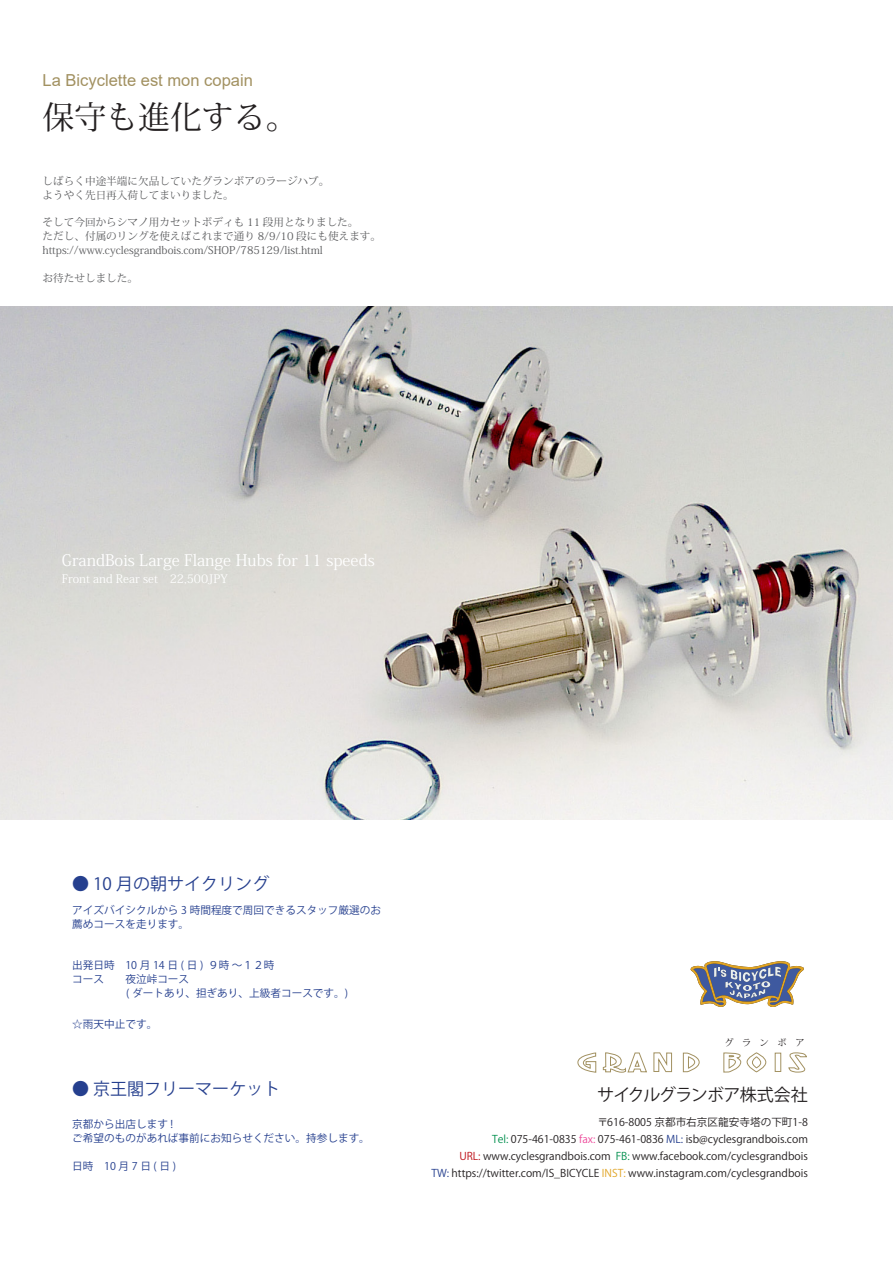
<style>
.page{position:relative;width:893px;height:1263px;background:#fff}
.page>*{position:absolute;margin:0;border:0;box-sizing:border-box;transform-origin:0 0}
.t1{font:31.95px "Koz Min Pro";color:#231f20}
.t2{font:16.95px "Koz Go Pro";color:#253f8e}
.会社名{font:16.95px "Koz Go Pro";letter-spacing:-.04em;color:#231f20}
.t3{font:16.5px "Arial";color:#a29161}
.t4{font:15.9px "Koz Min Pro";color:#fff}
.t5{font:11.7px "Koz Min Pro";color:#fff}
.会社名-2{font:10.65px "Koz Go Pro";color:#231f20}
.t6{font:10.65px "Koz Min Pro";color:#57585a}
.t7{font:10.65px/13.8px "Koz Go Pro";color:#253f8e}
.箇条書き{font:9.15px "Koz Min Pro";letter-spacing:.945em;color:#231f20}
.s1{color:#008f4d}
.s2{color:#ed4c9c}
.s3{color:#253f8e}
.s4{color:#bd1018}
.s5{color:#e0a424}
</style>
<div class="page">
<img style="left:0;top:306px;width:893px;height:514px">
<svg style="left:691px;top:961px;width:113px;height:46px"></svg>
<svg style="left:577px;top:1052px;width:19px;height:21px"></svg>
<svg style="left:603px;top:1052px;width:44px;height:21px"></svg>
<svg style="left:653px;top:1052px;width:19px;height:20px"></svg>
<svg style="left:683px;top:1052px;width:16px;height:20px"></svg>
<svg style="left:723px;top:1052px;width:18px;height:20px"></svg>
<svg style="left:747px;top:1052px;width:19px;height:20px"></svg>
<div style="left:775px;top:1053px;width:6px;height:19px;border:1px solid #a29161"></div>
<svg style="left:788px;top:1052px;width:19px;height:21px"></svg>
<p class="t3" style="left:43px;top:69px;width:212px">La Bicyclette est mon copain</p>
<p class="t1" style="left:43px;top:94px;width:257px">保守も進化する。</p>
<p class="t6" style="left:43px;top:173px;width:289px">しばらく中途半端に欠品していたグランボアのラージハブ。</p>
<p class="t6" style="left:43px;top:187px;width:193px">ようやく先日再入荷してまいりました。</p>
<p class="t6" style="left:43px;top:215px;width:318px">そして今回からシマノ用カセットボディも 11 段用となりました。</p>
<p class="t6" style="left:43px;top:229px;width:340px">ただし、付属のリングを使えばこれまで通り 8/9/10 段にも使えます。</p>
<p class="t6" style="left:43px;top:242px;width:282px">https://www.cyclesgrandbois.com/SHOP/785129/list.html</p>
<p class="t6" style="left:43px;top:270px;width:97px">お待たせしました。</p>
<p class="t4" style="left:62px;top:548px;width:314px">GrandBois Large Flange Hubs for 11 speeds</p>
<p class="t5" style="left:170px;top:570px;width:60px">22,500JPY</p>
<p class="t5" style="left:62px;top:570px;width:98px">Front and Rear set</p>
<p class="t2" style="left:72px;top:873px;width:199px">● 10 月の朝サイクリング</p>
<p class="t7" style="left:72px;top:903px;width:310px">アイズバイシクルから 3 時間程度で周回できるスタッフ厳選のお薦めコースを走ります。</p>
<p class="t7" style="left:208px;top:959px;width:68px">９時～１２時</p>
<p class="t7" style="left:72px;top:959px;width:133px">出発日時　10 月 14 日 日( )</p>
<p class="t7" style="left:72px;top:973px;width:118px">コース　　夜泣峠コース</p>
<p class="t7" style="left:126px;top:986px;width:223px">( ダートあり、担ぎあり、上級者コースです。(</p>
<p class="t7" style="left:72px;top:1017px;width:87px">☆雨天中止です。</p>
<p class="t2" style="left:72px;top:1077px;width:210px">● 京王閣フリーマーケット</p>
<p class="t7" style="left:72px;top:1118px;width:102px">京都から出店します !</p>
<p class="t7" style="left:72px;top:1131px;width:299px">ご希望のものがあれば事前にお知らせください。持参します。</p>
<p class="t7" style="left:72px;top:1159px;width:105px">日時　10 月 7 日 日( (</p>
<p class="箇条書き" style="left:724px;top:1036px;width:82px">グランボア</p>
<p class="会社名" style="left:597px;top:1084px;width:212px">サイクルグランボア株式会社</p>
<p class="会社名-2" style="left:597px;top:1116px;width:212px">〒616-8005 京都市右京区龍安寺塔の下町1-8</p>
<p class="会社名-2" style="left:492px;top:1133px;width:317px"><span class="s1">Tel:</span> 075-461-0835 <span class="s2">fax:</span> 075-461-0836 <span class="s3">ML:</span> isb@cyclesgrandbois.com</p>
<p class="会社名-2" style="left:616px;top:1150px;width:194px"><span class="s1">FB:</span> www.facebook.com/cyclesgrandbois</p>
<p class="会社名-2" style="left:459px;top:1150px;width:153px"><span class="s4">URL:</span> www.cyclesgrandbois.com</p>
<p class="会社名-2" style="left:431px;top:1167px;width:378px"><span class="s3">TW:</span> https://twitter.com/IS_BICYCLE <span class="s5">INST:</span> www.instagram.com/cyclesgrandbois</p>
</div>
